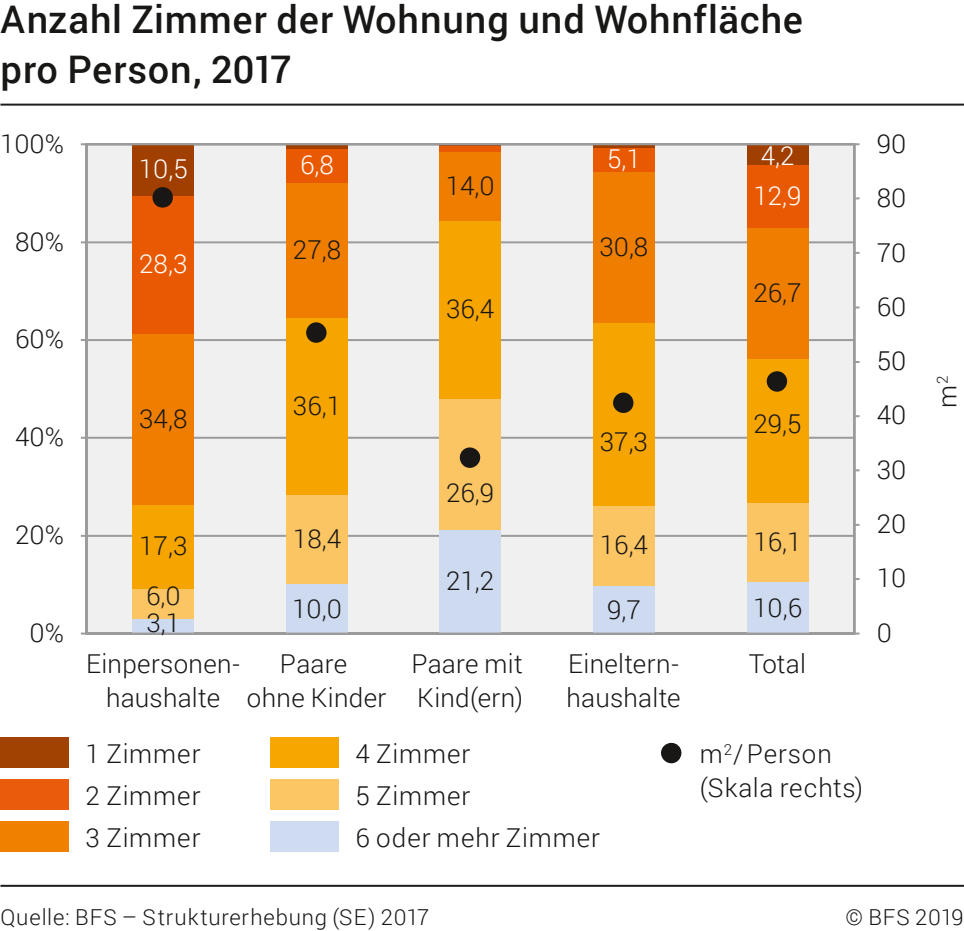
<style>
.page{position:relative;width:964px;height:931px;background:#fff}
.page>*{position:absolute;margin:0;border:0;box-sizing:border-box;transform-origin:0 0}
.t1{font:500 38px/50px "Roboto";letter-spacing:.02em;color:#181716}
.t2{font:300 26px/34px "Roboto";letter-spacing:.015em;color:#181716;text-align:center}
.t3{font:300 26px/34px "Roboto";letter-spacing:.035em;color:#181716}
.t4{font:300 26px "Roboto";color:#fff}
.t5{font:300 26px "Roboto";letter-spacing:.04em;color:#181716}
.t6{font:300 22px "Roboto";letter-spacing:.04em;color:#181716}
</style>
<div class="page">
<hr style="left:0;top:104px;width:964px;height:2px;background:#1d1d1b">
<hr style="left:0;top:884px;width:964px;height:2px;background:#1d1d1b">
<div style="left:270px;top:821px;width:69px;height:30px;background:#cfdbf1"></div>
<div style="left:270px;top:779px;width:69px;height:30px;background:#fcc664"></div>
<div style="left:270px;top:737px;width:69px;height:30px;background:#f7a600"></div>
<div style="left:0;top:821px;width:68px;height:30px;background:#f08000"></div>
<div style="left:0;top:779px;width:68px;height:30px;background:#ea5b0b"></div>
<div style="left:0;top:737px;width:68px;height:30px;background:#a14202"></div>
<div style="left:661px;top:742px;width:20px;height:21px;background:#181716;border-radius:50%"></div>
<div style="left:80px;top:144px;width:776px;height:491px;background:#f0f0f0"></div>
<hr style="left:86px;top:534px;width:768px;height:2px;background:#9b9b9b">
<hr style="left:86px;top:436px;width:768px;height:2px;background:#9b9b9b">
<hr style="left:86px;top:339px;width:768px;height:2px;background:#9b9b9b">
<hr style="left:86px;top:241px;width:768px;height:2px;background:#9b9b9b">
<hr style="left:85px;top:144px;width:2px;height:489px;background:#9b9b9b">
<hr style="left:853px;top:144px;width:2px;height:489px;background:#9b9b9b">
<div style="left:132px;top:618px;width:62px;height:15px;background:#cddaf0"></div>
<div style="left:132px;top:589px;width:62px;height:29px;background:#fbc563"></div>
<div style="left:132px;top:504px;width:62px;height:85px;background:#f6a500"></div>
<div style="left:132px;top:334px;width:62px;height:170px;background:#ef7e00"></div>
<div style="left:132px;top:195px;width:62px;height:139px;background:#e95901"></div>
<div style="left:132px;top:144px;width:62px;height:51px;background:#a03f00"></div>
<div style="left:286px;top:584px;width:61px;height:49px;background:#cddaf0"></div>
<div style="left:286px;top:494px;width:61px;height:90px;background:#fbc563"></div>
<div style="left:286px;top:318px;width:61px;height:176px;background:#f6a500"></div>
<div style="left:286px;top:182px;width:61px;height:136px;background:#ef7e00"></div>
<div style="left:286px;top:149px;width:61px;height:33px;background:#e95901"></div>
<svg style="left:286px;top:145px;width:61px;height:4px"></svg>
<div style="left:440px;top:530px;width:61px;height:103px;background:#cddaf0"></div>
<div style="left:440px;top:398px;width:61px;height:132px;background:#fbc563"></div>
<div style="left:440px;top:220px;width:61px;height:178px;background:#f6a500"></div>
<div style="left:440px;top:152px;width:61px;height:68px;background:#ef7e00"></div>
<div style="left:440px;top:146px;width:61px;height:6px;background:#e95901"></div>
<hr style="left:440px;top:144px;width:61px;height:2px;background:#a03f00">
<div style="left:593px;top:585px;width:61px;height:48px;background:#cddaf0"></div>
<div style="left:593px;top:505px;width:61px;height:80px;background:#fbc563"></div>
<div style="left:593px;top:323px;width:61px;height:182px;background:#f6a500"></div>
<div style="left:593px;top:172px;width:61px;height:151px;background:#ef7e00"></div>
<div style="left:593px;top:147px;width:61px;height:25px;background:#e95901"></div>
<hr style="left:593px;top:144px;width:61px;height:3px;background:#a03f00">
<div style="left:746px;top:581px;width:62px;height:52px;background:#cddaf0"></div>
<div style="left:746px;top:502px;width:62px;height:79px;background:#fbc563"></div>
<div style="left:746px;top:358px;width:62px;height:144px;background:#f6a500"></div>
<div style="left:746px;top:227px;width:62px;height:131px;background:#ef7e00"></div>
<div style="left:746px;top:165px;width:62px;height:62px;background:#e95901"></div>
<div style="left:746px;top:144px;width:62px;height:21px;background:#a03f00"></div>
<hr style="left:86px;top:143px;width:773px;height:2px;background:#9b9b9b">
<hr style="left:86px;top:632px;width:773px;height:2px;background:#9b9b9b">
<div style="left:152px;top:187px;width:21px;height:20px;background:#181716;border-radius:50%"></div>
<div style="left:306px;top:322px;width:20px;height:20px;background:#181716;border-radius:50%"></div>
<div style="left:460px;top:447px;width:20px;height:20px;background:#181716;border-radius:50%"></div>
<div style="left:613px;top:392px;width:20px;height:21px;background:#181716;border-radius:50%"></div>
<div style="left:766px;top:371px;width:21px;height:20px;background:#181716;border-radius:50%"></div>
<h1 class="t1" style="left:0;top:-7px;width:804px">Anzahl Zimmer der Wohnung und Wohnfläche pro Person, 2017</h1>
<p class="t2" style="left:0;top:126px;width:65px">100%</p>
<p class="t4" style="left:139px;top:151px;width:50px">10,5</p>
<p class="t4" style="left:300px;top:147px;width:35px">6,8</p>
<p class="t2" style="left:446px;top:167px;width:50px">14,0</p>
<p class="t4" style="left:607px;top:141px;width:35px">5,1</p>
<p class="t4" style="left:760px;top:137px;width:35px">4,2</p>
<p class="t4" style="left:753px;top:177px;width:50px">12,9</p>
<p class="t2" style="left:876px;top:126px;width:31px">90</p>
<p class="t2" style="left:876px;top:180px;width:31px">80</p>
<p class="t2" style="left:15px;top:223px;width:50px">80%</p>
<p class="t4" style="left:139px;top:246px;width:50px">28,3</p>
<p class="t2" style="left:293px;top:231px;width:50px">27,8</p>
<p class="t2" style="left:599px;top:229px;width:50px">30,8</p>
<p class="t2" style="left:876px;top:234px;width:31px">70</p>
<p class="t2" style="left:446px;top:290px;width:50px">36,4</p>
<p class="t2" style="left:753px;top:274px;width:50px">26,7</p>
<p class="t2" style="left:876px;top:289px;width:31px">60</p>
<p class="t2" style="left:15px;top:321px;width:50px">60%</p>
<p class="t2" style="left:876px;top:343px;width:31px">50</p>
<p class="t2" style="left:15px;top:419px;width:50px">40%</p>
<p class="t2" style="left:139px;top:400px;width:50px">34,8</p>
<p class="t2" style="left:293px;top:387px;width:50px">36,1</p>
<p class="t2" style="left:600px;top:424px;width:50px">37,3</p>
<p class="t2" style="left:753px;top:406px;width:50px">29,5</p>
<p class="t2" style="left:876px;top:397px;width:31px">40</p>
<p class="t2" style="left:876px;top:451px;width:31px">30</p>
<p class="t2" style="left:446px;top:474px;width:50px">26,9</p>
<p class="t2" style="left:15px;top:517px;width:50px">20%</p>
<p class="t2" style="left:139px;top:527px;width:50px">17,3</p>
<p class="t2" style="left:293px;top:520px;width:50px">18,4</p>
<p class="t2" style="left:600px;top:527px;width:50px">16,4</p>
<p class="t2" style="left:753px;top:523px;width:50px">16,1</p>
<p class="t2" style="left:876px;top:506px;width:31px">20</p>
<p class="t2" style="left:30px;top:614px;width:36px">0%</p>
<p class="t2" style="left:146px;top:578px;width:36px">6,0</p>
<p class="t2" style="left:146px;top:604px;width:35px">3,1</p>
<p class="t2" style="left:292px;top:590px;width:51px">10,0</p>
<p class="t2" style="left:446px;top:563px;width:50px">21,2</p>
<p class="t2" style="left:607px;top:591px;width:35px">9,7</p>
<p class="t2" style="left:753px;top:589px;width:50px">10,6</p>
<p class="t2" style="left:876px;top:560px;width:31px">10</p>
<p class="t2" style="left:876px;top:614px;width:17px">0</p>
<p class="t2" style="left:86px;top:645px;width:155px">Einpersonen&shy;haushalte</p>
<p class="t2" style="left:247px;top:645px;width:141px">Paare<br>ohne Kinder</p>
<p class="t2" style="left:411px;top:645px;width:113px;text-align:left">Paare mit<br>Kind(ern)</p>
<p class="t2" style="left:566px;top:645px;width:115px;text-align:left">Eineltern&shy;haushalte</p>
<p class="t2" style="left:748px;top:645px;width:59px">Total</p>
<p class="t2" style="left:86px;top:735px;width:116px">1 Zimmer</p>
<p class="t3" style="left:700px;top:735px;width:165px">m<sup>2</sup>/Person (Skala rechts)</p>
<p class="t2" style="left:355px;top:735px;width:116px">4 Zimmer</p>
<p class="t2" style="left:86px;top:777px;width:116px">2 Zimmer</p>
<p class="t2" style="left:355px;top:777px;width:116px">5 Zimmer</p>
<p class="t2" style="left:86px;top:819px;width:116px">3 Zimmer</p>
<p class="t5" style="left:355px;top:819px;width:246px">6 oder mehr Zimmer</p>
<p class="t2" style="left:929px;top:407px;width:34px;rotate:-90deg">m<sup>2</sup></p>
<p class="t6" style="left:0;top:901px;width:430px">Quelle: BFS – Strukturerhebung (SE) 2017</p>
<p class="t6" style="left:845px;top:901px;width:120px">© BFS 2019</p>
</div>
